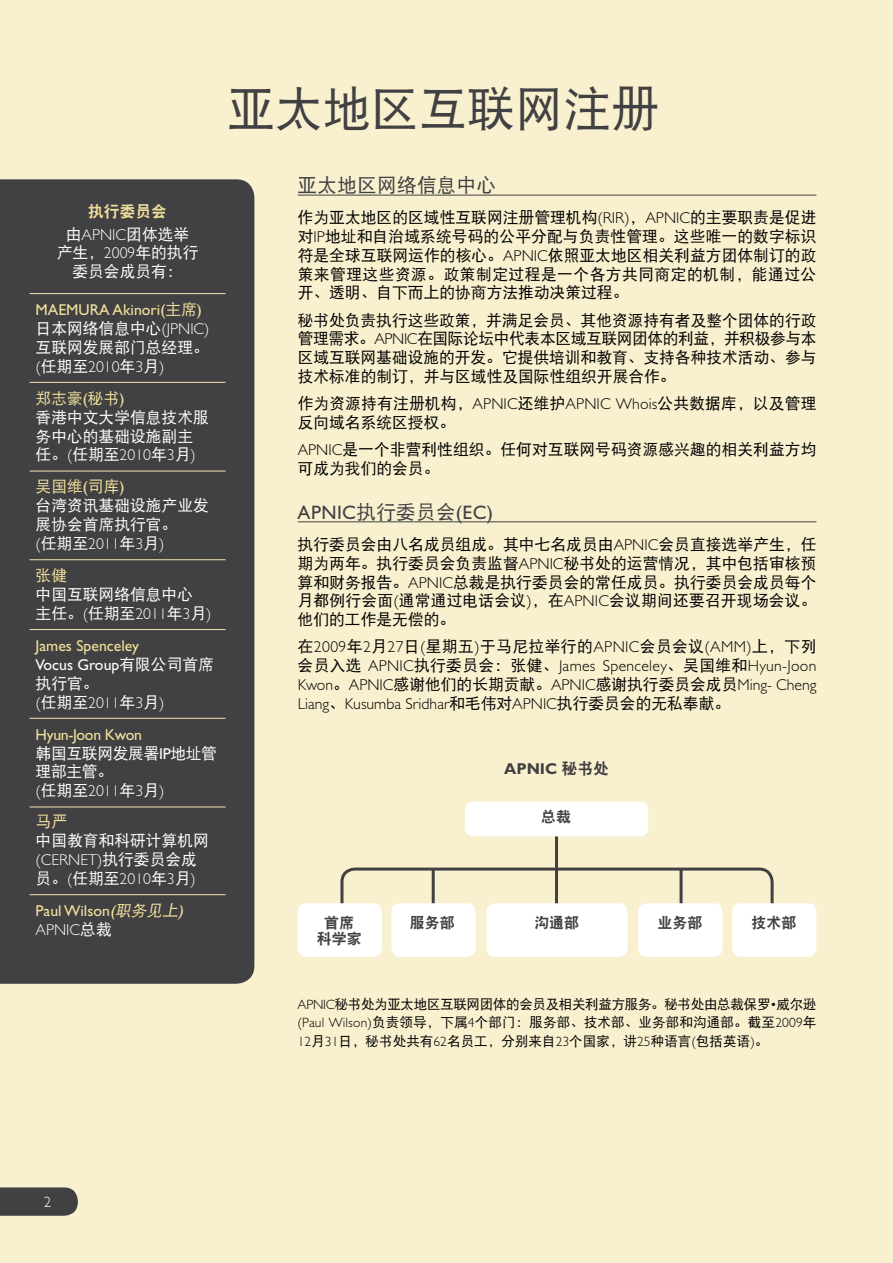
<style>
.page{position:relative;width:893px;height:1263px;background:#f8f0ce}
.page>*{position:absolute;margin:0;border:0;box-sizing:border-box;transform-origin:0 0}
.t1{font:48px "DFP Hei W5";color:#414042}
.t2{font:19.5px "Gill Sans Std";letter-spacing:.02em;color:#414042}
.t3{font:19.5px "DFP Hei W5";letter-spacing:.02em;color:#414042}
.t4{font:15.75px/18.8px "DFP Hei W5";letter-spacing:.005em;color:#000;text-align:justify}
.t5{font:15.75px/18.9px "DFP Hei W5";color:#fff}
.t6{font:300 15.75px/18.8px "Gill Sans Std";color:#000;text-align:justify}
.t7{font:15.75px/18.9px "Gill Sans Std";color:#f2e19c}
.t8{font:300 15.75px "Gill Sans Std";color:#fff}
.t9{font:15.75px "DFP Hei W5";letter-spacing:.03em;color:#000}
.t10{font:15.75px/32px "Gill Sans Std";letter-spacing:-.02em;color:#f2e19c}
.t11{font:15.75px/18.9px "DFP Hei W5";letter-spacing:-.02em;color:#fff}
.t12{font:700 15.75px "Gill Sans Std";color:#414042}
.t13{font:15.75px "DFP Hei W9";color:#f2e19c}
.t14{font:15.75px "DFP Hei W5";color:#f2e19c}
.t15{font:15px/16.5px "DFP Hei W9";color:#414042;text-align:center}
.t16{font:300 15px "Gill Sans Std";color:#fff}
.t17{font:13.5px/18.8px "DFP Hei W5";letter-spacing:.005em;color:#000;text-align:justify}
.s1{font-family:"Gill Sans Std";font-weight:300}
.s2{font-family:"DFP Hei W5"}
.s3{font-family:"DFP Hei W5";font-weight:400}
.s4{color:#f2e19c}
.s5{font-family:"Gill Sans Std";color:#f2e19c}
.s6{color:#fff}
.s7{font-family:"DFP Hei W5";color:#fff}
.s8{font-weight:300;color:#fff}
.s9{font-family:"Gill Sans Std"}
.s10{font-style:italic}
.s11{font-family:"DFP Hei W5";font-style:italic}
.s12{font-family:"DFP Hei W9";font-weight:400}
</style>
<div class="page">
<svg style="left:0;top:1187px;width:78px;height:29px;background:#4b4a4a"></svg>
<div style="left:0;top:179px;width:254px;height:805px;background:#414042"></div>
<hr style="left:30px;top:293px;width:195px;height:1px;background:#f5e8b5">
<hr style="left:30px;top:382px;width:195px;height:1px;background:#f5e8b5">
<hr style="left:30px;top:471px;width:195px;height:1px;background:#f5e8b5">
<hr style="left:30px;top:559px;width:195px;height:1px;background:#f5e8b5">
<hr style="left:30px;top:629px;width:195px;height:1px;background:#f5e8b5">
<hr style="left:30px;top:718px;width:195px;height:1px;background:#f5e8b5">
<hr style="left:30px;top:807px;width:195px;height:1px;background:#f5e8b5">
<hr style="left:30px;top:894px;width:195px;height:1px;background:#f5e8b5">
<hr style="left:298px;top:195px;width:518px;height:1px;background:#414042">
<hr style="left:298px;top:522px;width:518px;height:1px;background:#414042">
<hr style="left:555px;top:816px;width:3px;height:93px;background:#414042">
<svg style="left:340px;top:867px;width:434px;height:59px"></svg>
<hr style="left:432px;top:869px;width:3px;height:42px;background:#414042">
<hr style="left:680px;top:869px;width:3px;height:42px;background:#414042">
<div style="left:465px;top:801px;width:183px;height:35px;background:#fff;border-radius:9px"></div>
<div style="left:298px;top:903px;width:84px;height:54px;background:#fff;border-radius:9px"></div>
<div style="left:391px;top:903px;width:85px;height:54px;background:#fff;border-radius:9px"></div>
<div style="left:638px;top:903px;width:84px;height:54px;background:#fff;border-radius:9px"></div>
<div style="left:487px;top:903px;width:140px;height:54px;background:#fff;border-radius:9px"></div>
<div style="left:732px;top:903px;width:84px;height:54px;background:#fff;border-radius:9px"></div>
<h1 class="t1" style="left:227px;top:83px;width:433px">亚太地区互联网注册</h1>
<p class="t13" style="left:88px;top:203px;width:80px">执行委员会</p>
<p class="t5" style="left:57px;top:224px;width:143px;text-align:center">由<span class="s1">APNIC</span>团体选举产生，<span class="s1">2009</span>年的执行委员会成员有：</p>
<p class="t7" style="left:36px;top:300px;width:168px">MAEMURA Akinori(<span class="s2">主席</span>)</p>
<p class="t5" style="left:36px;top:318px;width:175px">日本网络信息中心<span class="s1">(JPNIC)</span>互联网发展部门总经理。</p>
<p class="t8" style="left:36px;top:358px;width:130px">(<span class="s3">任期至</span>2010<span class="s3">年</span>3<span class="s3">月</span>)</p>
<p class="t5" style="left:36px;top:388px;width:175px"><span class="s4">郑志豪</span><span class="s5">(</span><span class="s4">秘书</span><span class="s5">)<br></span>香港中文大学信息技术服务中心的基础设施副主任。<span class="s1">(</span>任期至<span class="s1">2010</span>年<span class="s1">3</span>月<span class="s1">)</span></p>
<p class="t5" style="left:36px;top:477px;width:175px"><span class="s4">吴国维</span><span class="s5">(</span><span class="s4">司库</span><span class="s5">)<br></span>台湾资讯基础设施产业发展协会首席执行官。</p>
<p class="t8" style="left:36px;top:535px;width:130px">(<span class="s3">任期至</span>2011<span class="s3">年</span>3<span class="s3">月</span>)</p>
<p class="t14" style="left:36px;top:567px;width:33px">张健</p>
<p class="t5" style="left:36px;top:585px;width:177px">中国互联网络信息中心主任。<span class="s1">(</span>任期至<span class="s1">2011</span>年<span class="s1">3</span>月<span class="s1">)</span></p>
<p class="t7" style="left:36px;top:636px;width:180px">James Spenceley<br><span class="s6">Vocus Group</span><span class="s7">有限公司首席</span></p>
<p class="t5" style="left:36px;top:673px;width:65px">执行官。</p>
<p class="t10" style="left:36px;top:686px;width:130px"><span class="s8">(</span><span class="s7">任期至</span><span class="s8">2011</span><span class="s7">年</span><span class="s8">3</span><span class="s7">月</span><span class="s8">)<br></span>Hyun-Joon Kwon</p>
<p class="t11" style="left:36px;top:743px;width:183px">韩国互联网发展署<span class="s9">IP</span>地址管理部主管。</p>
<p class="t8" style="left:36px;top:782px;width:130px">(<span class="s3">任期至</span>2011<span class="s3">年</span>3<span class="s3">月</span>)</p>
<p class="t14" style="left:36px;top:813px;width:33px">马严</p>
<p class="t5" style="left:36px;top:831px;width:175px">中国教育和科研计算机网</p>
<p class="t8" style="left:36px;top:851px;width:163px">(CERNET)<span class="s3">执行委员会成</span></p>
<p class="t5" style="left:36px;top:869px;width:162px">员。<span class="s1">(</span>任期至<span class="s1">2010</span>年<span class="s1">3</span>月<span class="s1">)</span></p>
<p class="t7" style="left:36px;top:901px;width:152px">Paul Wilson<span class="s10">(</span><span class="s11">职务见上</span><span class="s10">)<br></span><span class="s8">APNIC</span><span class="s7">总裁</span></p>
<p class="t3" style="left:298px;top:174px;width:200px">亚太地区网络信息中心</p>
<p class="t4" style="left:298px;top:208px;width:520px">作为亚太地区的区域性互联网注册管理机构<span class="s1">(RIR)</span>，<span class="s1">APNIC</span>的主要职责是促进对<span class="s1">IP</span>地址和自治域系统号码的公平分配与负责性管理。这些唯一的数字标识符是全球互联网运作的核心。<span class="s1">APNIC</span>依照亚太地区相关利益方团体制订的政策来管理这些资源。政策制定过程是一个各方共同商定的机制，能通过公开、透明、自下而上的协商方法推动决策过程。</p>
<p class="t4" style="left:298px;top:310px;width:520px">秘书处负责执行这些政策，并满足会员、其他资源持有者及整个团体的行政管理需求。<span class="s1">APNIC</span>在国际论坛中代表本区域互联网团体的利益，并积极参与本区域互联网基础设施的开发。它提供培训和教育、支持各种技术活动、参与技术标准的制订，并与区域性及国际性组织开展合作。</p>
<p class="t4" style="left:298px;top:394px;width:520px">作为资源持有注册机构，<span class="s1">APNIC</span>还维护<span class="s1">APNIC Whois</span>公共数据库，以及管理反向域名系统区授权。</p>
<p class="t4" style="left:298px;top:440px;width:520px"><span class="s1">APNIC</span>是一个非营利性组织。任何对互联网号码资源感兴趣的相关利益方均可成为我们的会员。</p>
<p class="t2" style="left:298px;top:501px;width:197px">APNIC<span class="s2">执行委员会</span>(EC)</p>
<p class="t4" style="left:298px;top:535px;width:520px">执行委员会由八名成员组成。其中七名成员由<span class="s1">APNIC</span>会员直接选举产生，任期为两年。执行委员会负责监督<span class="s1">APNIC</span>秘书处的运营情况，其中包括审核预算和财务报告。<span class="s1">APNIC</span>总裁是执行委员会的常任成员。执行委员会成员每个月都例行会面<span class="s1">(</span>通常通过电话会议<span class="s1">)</span>，在<span class="s1">APNIC</span>会议期间还要召开现场会议。他们的工作是无偿的。</p>
<p class="t9" style="left:298px;top:638px;width:520px">在<span class="s1">2009</span>年<span class="s1">2</span>月<span class="s1">27</span>日<span class="s1">(</span>星期五<span class="s1">)</span>于马尼拉举行的<span class="s1">APNIC</span>会员会议<span class="s1">(AMM)</span>上，下列</p>
<p class="t6" style="left:298px;top:657px;width:520px"><span class="s3">会员入选</span> APNIC<span class="s3">执行委员会：张健、</span>James Spenceley<span class="s3">、吴国维和</span>Hyun-Joon Kwon<span class="s3">。</span>APNIC<span class="s3">感谢他们的长期贡献。</span>APNIC<span class="s3">感谢执行委员会成员</span>Ming- Cheng Liang<span class="s3">、</span>Kusumba Sridhar<span class="s3">和毛伟对</span>APNIC<span class="s3">执行委员会的无私奉献。</span></p>
<p class="t12" style="left:504px;top:759px;width:106px">APNIC <span class="s12">秘书处</span></p>
<p class="t15" style="left:541px;top:808px;width:31px">总裁</p>
<p class="t15" style="left:317px;top:914px;width:46px">首席科学家</p>
<p class="t15" style="left:410px;top:914px;width:46px">服务部</p>
<p class="t15" style="left:534px;top:914px;width:46px">沟通部</p>
<p class="t15" style="left:658px;top:914px;width:46px">业务部</p>
<p class="t15" style="left:751px;top:914px;width:46px">技术部</p>
<p class="t17" style="left:298px;top:994px;width:520px"><span class="s1">APNIC</span>秘书处为亚太地区互联网团体的会员及相关利益方服务。秘书处由总裁保罗<span class="s1">•</span>威尔逊<span class="s1">(Paul Wilson)</span>负责领导，下属<span class="s1">4</span>个部门：服务部、技术部、业务部和沟通部。截至<span class="s1">2009</span>年<span class="s1">12</span>月<span class="s1">31</span>日，秘书处共有<span class="s1">62</span>名员工，分别来自<span class="s1">23</span>个国家，讲<span class="s1">25</span>种语言<span class="s1">(</span>包括英语<span class="s1">)</span>。</p>
<p class="t16" style="left:44px;top:1193px;width:9px">2</p>
</div>
